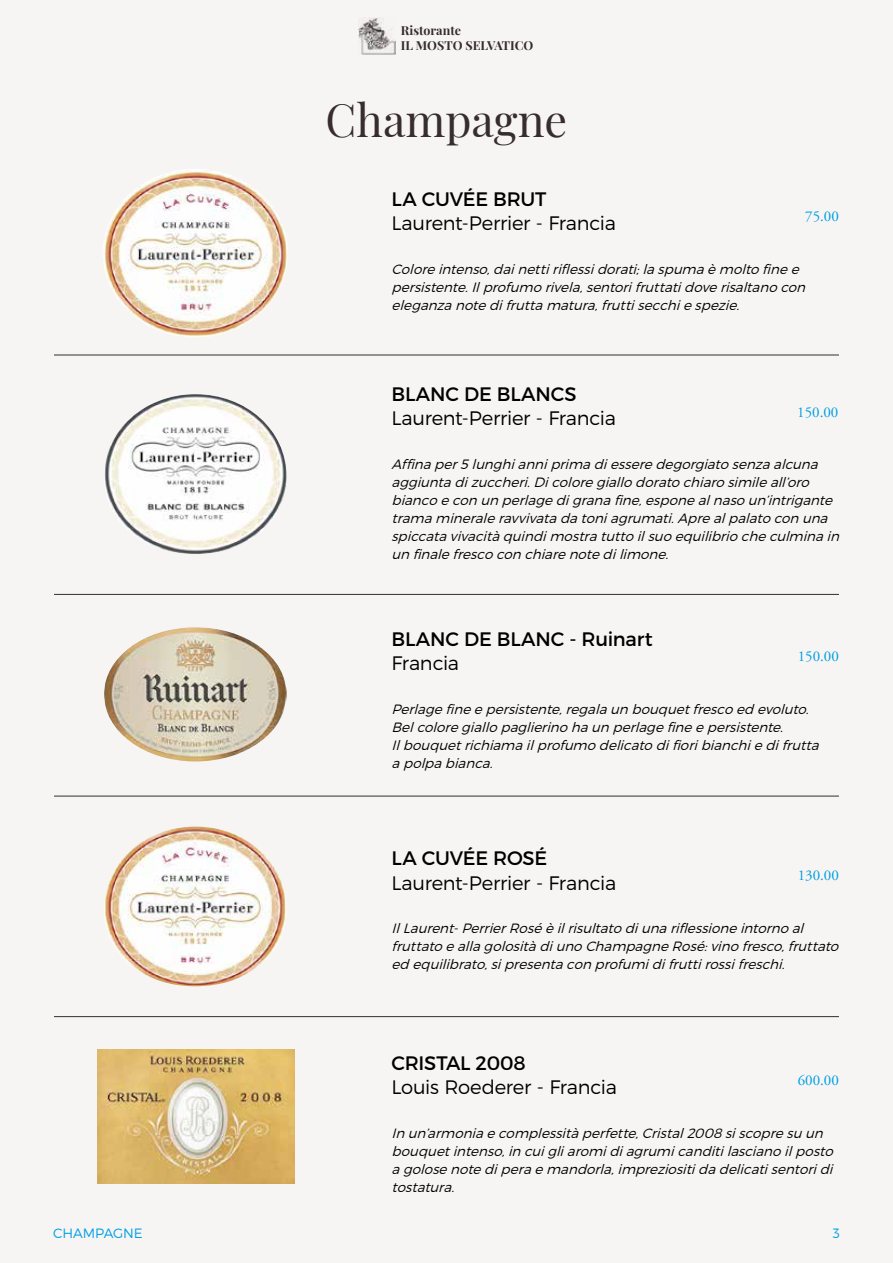
<style>
.page{position:relative;width:893px;height:1263px;background:#f6f5f4}
.page>*{position:absolute;margin:0;border:0;box-sizing:border-box;transform-origin:0 0}
.t1{font:45px "Playfair Display";color:#372c2e}
.t2{font:300 19.5px/24.2px "Montserrat";letter-spacing:-.015em;color:#000}
.t3{font:19.5px "Montserrat";letter-spacing:-.01em;color:#000}
.t4{font:15px "Adobe Garamond Pro";color:#009fe3}
.t5{font:italic 300 13.5px/18px "Montserrat";letter-spacing:.015em;color:#000}
.t6{font:300 13.5px "Montserrat";letter-spacing:-.005em;color:#009fe3}
.t7{font:700 12.45px/14.9px "Playfair Display";color:#372c2e}
.s1{font-weight:400}
.s2{font-size:19.8px}
</style>
<div class="page">
<img style="left:359px;top:18px;width:37px;height:36px">
<hr style="left:54px;top:355px;width:785px;height:1px;background:#372c2e">
<hr style="left:54px;top:594px;width:785px;height:1px;background:#372c2e">
<hr style="left:54px;top:796px;width:785px;height:1px;background:#372c2e">
<hr style="left:54px;top:1016px;width:785px;height:1px;background:#372c2e">
<img style="left:98px;top:1050px;width:197px;height:133px">
<img style="left:104px;top:170px;width:183px;height:166px">
<img style="left:105px;top:394px;width:182px;height:160px">
<img style="left:104px;top:826px;width:182px;height:160px">
<img style="left:104px;top:627px;width:183px;height:134px">
<p class="t7" style="left:401px;top:22px;width:134px">Ristorante<br>IL MOSTO SELVATICO</p>
<h1 class="t1" style="left:326px;top:88px;width:243px">Champagne</h1>
<h2 class="t3" style="left:392px;top:187px;width:157px">LA CUVÉE BRUT</h2>
<h2 class="t2" style="left:392px;top:211px;width:226px">Laurent-Perrier - Francia</h2>
<p class="t4" style="left:805px;top:207px;width:35px">75.00</p>
<p class="t5" style="left:391px;top:260px;width:419px">Coloreintenso,dainettiriflessidorati;laspumaèmolto finee persistente.Ilprofumo rivela,sentorifruttatidoverisaltano con eleganzanotedifruttamatura,fruttisecchiespezie.</p>
<h2 class="t3" style="left:392px;top:382px;width:187px">BLANC DE BLANCS</h2>
<h2 class="t2" style="left:392px;top:406px;width:226px">Laurent-Perrier - Francia</h2>
<p class="t4" style="left:797px;top:403px;width:43px">150.00</p>
<p class="t5" style="left:391px;top:455px;width:453px">Affinaper5lunghianniprimadiesseredegorgiato senzaalcuna aggiuntadizuccheri.Dicoloregiallo dorato chiaro simileall’oro bianco econ un perlagedigranafine,esponealnaso un’intrigante tramamineraleravvivatadatoniagrumati.Aprealpalato con una spiccatavivacitàquindimostratutto ilsuo equilibrio checulminain un finalefresco con chiarenotedilimone.</p>
<h2 class="t3" style="left:392px;top:627px;width:263px">BLANC DE BLANC - Ruinart</h2>
<h2 class="t2" style="left:392px;top:651px;width:69px">Francia</h2>
<p class="t4" style="left:798px;top:647px;width:43px">150.00</p>
<p class="t5" style="left:391px;top:700px;width:433px">Perlagefineepersistente,regalaun bouquetfresco ed evoluto.<br>Belcoloregiallo paglierino haun perlagefineepersistente.<br>Ilbouquetrichiamailprofumo delicato difioribianchiedifrutta apolpabianca.</p>
<h2 class="t2" style="left:392px;top:846px;width:226px"><span class="s1">LA CUVÉE ROSÉ<br></span>Laurent-Perrier <span class="s2">-</span> Francia</h2>
<p class="t4" style="left:798px;top:866px;width:43px">130.00</p>
<p class="t5" style="left:391px;top:919px;width:452px">IlLaurent-PerrierRoséèilrisultato diunariflessioneintorno al fruttato eallagolositàdiuno ChampagneRosé:vino fresco,fruttato ed equilibrato,sipresentacon profumidifruttirossifreschi.</p>
<h2 class="t2" style="left:392px;top:1050px;width:227px"><span class="s1">CRISTAL 2008<br></span>Louis Roederer <span class="s2">-</span> Francia</h2>
<p class="t4" style="left:798px;top:1071px;width:43px">600.00</p>
<p class="t5" style="left:391px;top:1124px;width:447px">In un’armoniaecomplessitàperfette,Cristal2008 siscopresu un bouquetintenso,in cuigliaromidiagrumicanditilasciano ilposto agolosenotediperaemandorla,impreziositidadelicatisentoridi tostatura.</p>
<p class="t6" style="left:53px;top:1225px;width:91px">CHAMPAGNE</p>
<p class="t6" style="left:833px;top:1225px;width:9px">3</p>
</div>
